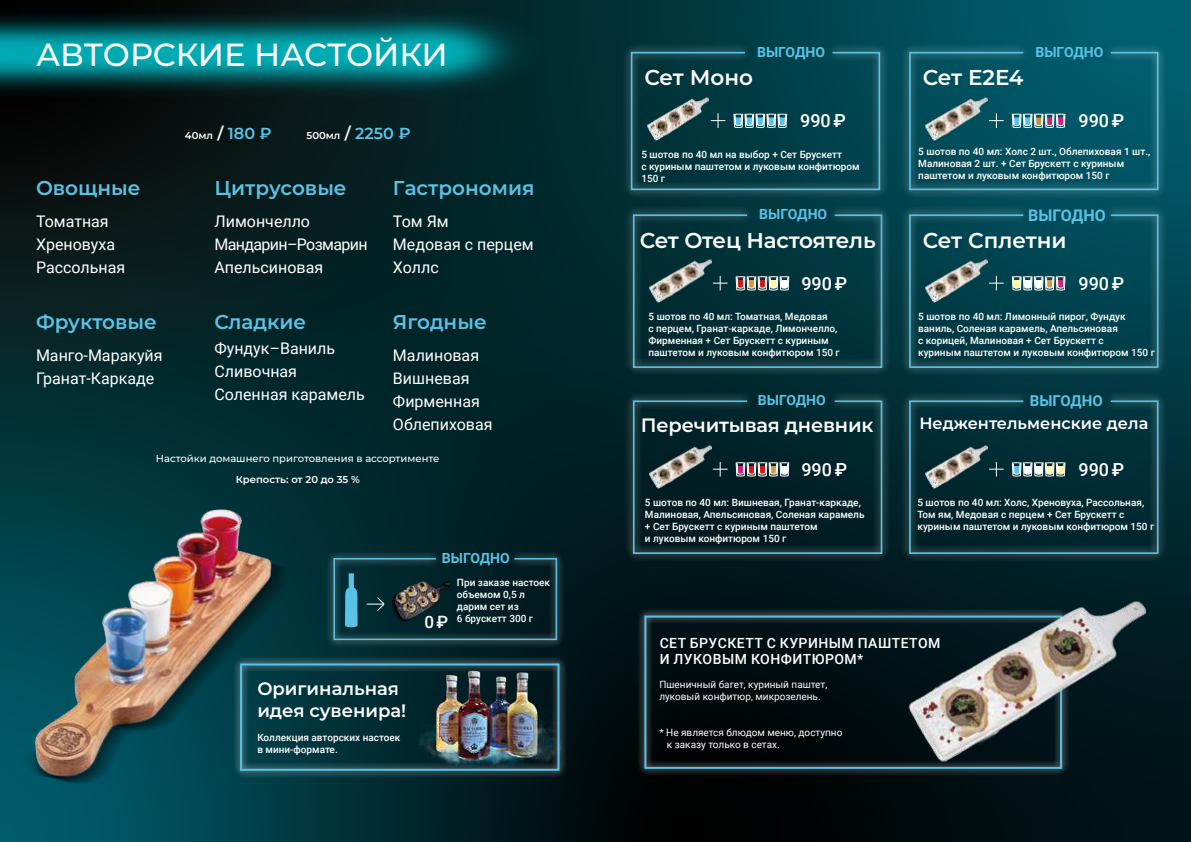
<style>
.page{position:relative;width:1191px;height:842px;background:#fff}
.page>*{position:absolute;margin:0;border:0;box-sizing:border-box;transform-origin:0 0}
.t1{font:500 32px "Montserrat";color:#fff}
.t2{font:600 21.5px "Montserrat";letter-spacing:-.015em;color:#fff}
.t3{font:600 20px "Montserrat";color:#5ac3e5}
.t4{font:600 19.4px "Montserrat";letter-spacing:-.01em;color:#fff}
.t5{font:600 18px/21.6px "Montserrat";color:#fff}
.t6{font:500 18px "Roboto";color:#fff}
.t7{font:500 17px "Roboto";color:#fff}
.t8{font:600 16.1px "Montserrat";color:#fff}
.t9{font:16px/23px "Roboto";color:#fff}
.t10{font:700 16px "Roboto";color:#5ac3e5}
.t11{font:700 15px "Roboto";color:#5ac3e5}
.t12{font:500 14px/16.8px "Roboto";letter-spacing:.035em;color:#fff}
.t13{font:700 14px "Roboto";color:#5ac3e5}
.t14{font:500 10px/12px "Roboto";color:#fff}
.t15{font:10px/12px "Roboto";color:#fff}
.t16{font:500 10px "Montserrat";color:#fff}
.t17{font:600 10px "Montserrat";color:#fff}
.s1{font-size:16px}
.s2{font-size:16px;color:#5ac3e5}
</style>
<div class="page">
<img style="left:0;top:0;width:1191px;height:842px">
<img style="left:0;top:0;width:590px;height:113px">
<div style="left:233px;top:656px;width:334px;height:122px;background:#fff;opacity:.89"></div>
<img style="left:418px;top:657px;width:144px;height:130px">
<div style="left:326px;top:551px;width:238px;height:96px;background:#fff;opacity:.89"></div>
<svg style="left:333px;top:557px;width:225px;height:84px;background:#0d343c"></svg>
<img style="left:392px;top:572px;width:59px;height:53px">
<div style="left:637px;top:609px;width:432px;height:168px;background:#fff;opacity:.89"></div>
<div style="left:644px;top:615px;width:418px;height:154px;border:2px solid #5ac3e5"></div>
<img style="left:905px;top:583px;width:246px;height:192px">
<div style="left:622px;top:43px;width:266px;height:155px;background:#fff;opacity:.89"></div>
<svg style="left:630px;top:51px;width:251px;height:140px;background:#0e4750"></svg>
<div style="left:900px;top:43px;width:266px;height:155px;background:#fff;opacity:.89"></div>
<svg style="left:908px;top:51px;width:251px;height:140px;background:#0e5c6b"></svg>
<div style="left:900px;top:206px;width:266px;height:170px;background:#fff;opacity:.89"></div>
<div style="left:900px;top:392px;width:266px;height:170px;background:#fff;opacity:.89"></div>
<svg style="left:908px;top:214px;width:251px;height:155px;background:#0d4c57"></svg>
<svg style="left:908px;top:400px;width:251px;height:155px;background:#0d373f"></svg>
<div style="left:624px;top:206px;width:266px;height:170px;background:#fff;opacity:.89"></div>
<div style="left:624px;top:392px;width:266px;height:170px;background:#fff;opacity:.89"></div>
<svg style="left:632px;top:214px;width:251px;height:155px;background:#0d3c44"></svg>
<svg style="left:632px;top:400px;width:251px;height:155px;background:#0d2d33"></svg>
<img style="left:0;top:482px;width:322px;height:312px">
<h1 class="t1" style="left:36px;top:33px;width:413px">АВТОРСКИЕ НАСТОЙКИ</h1>
<h3 class="t3" style="left:36px;top:174px;width:106px">Овощные</h3>
<h3 class="t9" style="left:36px;top:209px;width:91px">Томатная<br>Хреновуха<br>Рассольная</h3>
<h3 class="t3" style="left:36px;top:308px;width:122px">Фруктовые</h3>
<h3 class="t9" style="left:36px;top:343px;width:128px">Манго-Маракуйя<br>Гранат-Каркаде</h3>
<p class="t17" style="left:185px;top:128px;width:88px">40мл <span class="s1">/</span> <span class="s2">180 ₽</span></p>
<p class="t17" style="left:306px;top:128px;width:105px">500мл <span class="s1">/</span> <span class="s2">2250 ₽</span></p>
<h3 class="t3" style="left:214px;top:174px;width:134px">Цитрусовые</h3>
<h3 class="t9" style="left:214px;top:209px;width:155px">Лимончелло<br>Мандарин–Розмарин<br>Апельсиновая</h3>
<h3 class="t3" style="left:214px;top:308px;width:93px">Сладкие</h3>
<h3 class="t9" style="left:214px;top:336px;width:152px">Фундук–Ваниль<br>Сливочная<br>Соленная карамель</h3>
<h3 class="t3" style="left:393px;top:174px;width:143px">Гастрономия</h3>
<h3 class="t9" style="left:393px;top:209px;width:142px">Том Ям<br>Медовая с перцем<br>Холлс</h3>
<h3 class="t3" style="left:393px;top:308px;width:95px">Ягодные</h3>
<h3 class="t9" style="left:393px;top:343px;width:101px">Малиновая<br>Вишневая<br>Фирменная<br>Облепиховая</h3>
<p class="t16" style="left:156px;top:452px;width:285px">Настойки домашнего приготовления в ассортименте</p>
<p class="t17" style="left:236px;top:473px;width:126px">Крепость: от 20 до 35 %</p>
<h3 class="t13" style="left:442px;top:548px;width:69px">ВЫГОДНО</h3>
<h3 class="t7" style="left:424px;top:610px;width:25px">0 ₽</h3>
<p class="t14" style="left:457px;top:576px;width:95px">При заказе настоек объемом 0,5 л дарим сет из<br>6 брускетт 300 г</p>
<h3 class="t5" style="left:257px;top:677px;width:150px">Оригинальная идея сувенира!</h3>
<p class="t14" style="left:257px;top:731px;width:145px">Коллекция авторских настоек в мини-формате.</p>
<h3 class="t13" style="left:757px;top:42px;width:69px">ВЫГОДНО</h3>
<h3 class="t13" style="left:1035px;top:42px;width:69px">ВЫГОДНО</h3>
<h2 class="t2" style="left:644px;top:62px;width:110px">Сет Моно</h2>
<h2 class="t2" style="left:923px;top:62px;width:102px">Сет Е2Е4</h2>
<h3 class="t6" style="left:800px;top:108px;width:47px">990 ₽</h3>
<h3 class="t6" style="left:1078px;top:108px;width:47px">990 ₽</h3>
<p class="t14" style="left:641px;top:148px;width:220px">5 шотов по 40 мл на выбор + Сет Брускетт<br>с куриным паштетом и луковым конфитюром<br>150 г</p>
<p class="t14" style="left:918px;top:145px;width:233px">5 шотов по 40 мл: Холс 2 шт., Облепиховая 1 шт.,<br>Малиновая 2 шт. + Сет Брускетт с куриным паштетом и луковым конфитюром 150 г</p>
<h3 class="t13" style="left:759px;top:204px;width:69px">ВЫГОДНО</h3>
<h3 class="t10" style="left:1028px;top:204px;width:79px">ВЫГОДНО</h3>
<h2 class="t2" style="left:640px;top:225px;width:237px">Сет Отец Настоятель</h2>
<h2 class="t2" style="left:923px;top:225px;width:145px">Сет Сплетни</h2>
<h3 class="t6" style="left:801px;top:271px;width:47px">990 ₽</h3>
<h3 class="t6" style="left:1078px;top:271px;width:47px">990 ₽</h3>
<p class="t14" style="left:648px;top:310px;width:193px">5 шотов по 40 мл: Томатная, Медовая<br>с перцем, Гранат-каркаде, Лимончелло, Фирменная + Сет Брускетт с куриным паштетом и луковым конфитюром 150 г</p>
<p class="t14" style="left:918px;top:310px;width:238px">5 шотов по 40 мл: Лимонный пирог, Фундук ваниль, Соленая карамель, Апельсиновая<br>с корицей, Малиновая + Сет Брускетт с<br>куриным паштетом и луковым конфитюром 150 г</p>
<h3 class="t13" style="left:758px;top:390px;width:69px">ВЫГОДНО</h3>
<h3 class="t11" style="left:1030px;top:390px;width:74px">ВЫГОДНО</h3>
<h3 class="t4" style="left:640px;top:411px;width:234px">Перечитывая дневник</h3>
<h3 class="t8" style="left:919px;top:412px;width:230px">Неджентельменские дела</h3>
<h3 class="t6" style="left:801px;top:457px;width:47px">990 ₽</h3>
<h3 class="t6" style="left:1078px;top:457px;width:47px">990 ₽</h3>
<p class="t14" style="left:645px;top:496px;width:221px">5 шотов по 40 мл: Вишневая, Гранат-каркаде, Малиновая, Апельсиновая, Соленая карамель + Сет Брускетт с куриным паштетом<br>и луковым конфитюром 150 г</p>
<p class="t14" style="left:917px;top:496px;width:238px">5 шотов по 40 мл: Холс, Хреновуха, Рассольная,<br>Том ям, Медовая с перцем + Сет Брускетт с куриным паштетом и луковым конфитюром 150 г</p>
<h3 class="t12" style="left:659px;top:634px;width:282px">СЕТ БРУСКЕТТ С КУРИНЫМ ПАШТЕТОМ<br>И ЛУКОВЫМ КОНФИТЮРОМ*</h3>
<p class="t15" style="left:659px;top:678px;width:169px">Пшеничный багет, куриный паштет, луковый конфитюр, микрозелень.</p>
<p class="t15" style="left:667px;top:726px;width:177px;text-indent:-7px">* Не является блюдом меню, доступно к заказу только в сетах.</p>
</div>
